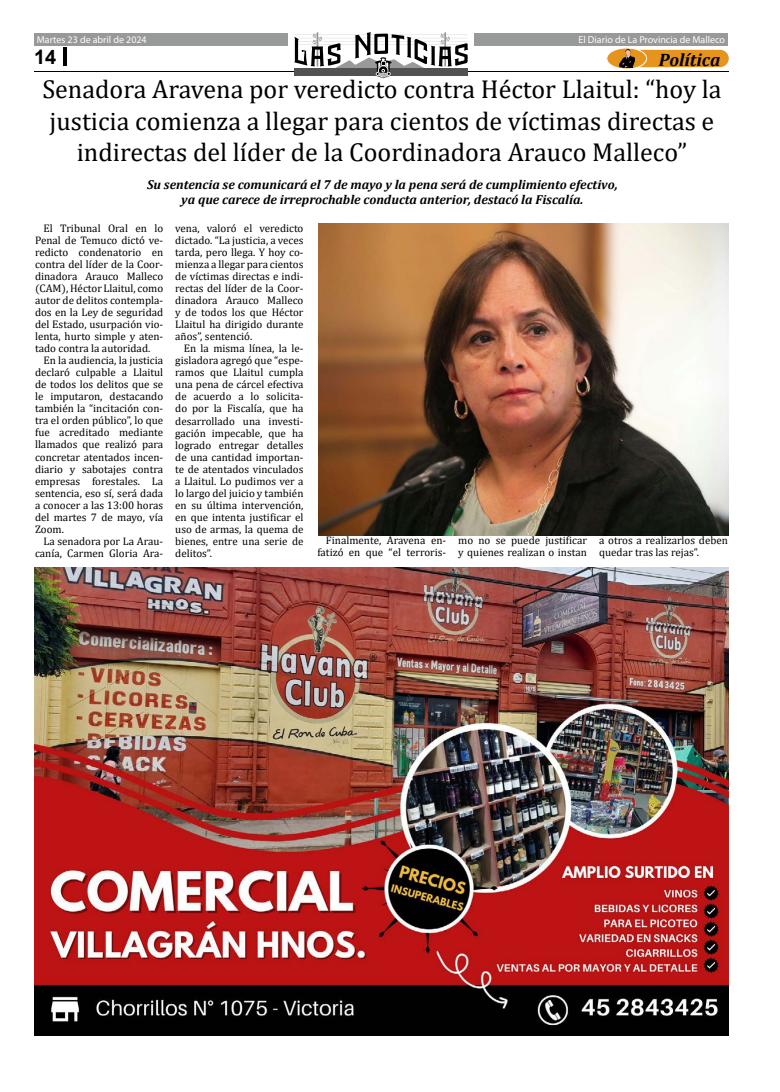
<style>
.page{position:relative;width:780px;height:1092px;background:#fff}
.page>*{position:absolute;margin:0;border:0;box-sizing:border-box;transform-origin:0 0}
.t1{font:26px/31px "Cambria";color:#000;text-align:center}
.t2{font:700 20px "Arial";color:#000}
.t3{font:italic 700 18px "Cambria";color:#000}
.t4{font:italic 700 13px/15px "Cambria";color:#000;text-align:center}
.t5{font:11px/12px "Cambria Math";color:#000;text-align:justify}
.t6{font:10px "Myriad Pro";color:#fffefd}
</style>
<div class="page">
<div style="left:34px;top:34px;width:254px;height:12px;background:#989999"></div>
<div style="left:474px;top:34px;width:254px;height:12px;background:#989999"></div>
<hr style="left:34px;top:71px;width:694px;height:1px;background:#000">
<svg style="left:294px;top:32px;width:174px;height:46px"></svg>
<hr style="left:63px;top:47px;width:3px;height:19px;background:#000">
<img style="left:34px;top:567px;width:695px;height:468px">
<div style="left:622px;top:50px;width:106px;height:17px;background:#e5941e;border-radius:9px"></div>
<svg style="left:606px;top:48px;width:40px;height:21px"></svg>
<div style="left:606px;top:47px;width:41px;height:22px;border:1px solid #fffefd;border-radius:50%"></div>
<img style="left:619px;top:49px;width:15px;height:19px">
<img style="left:318px;top:224px;width:410px;height:311px">
<p class="t6" style="left:37px;top:34px;width:111px">Martes 23 de abril de 2024</p>
<p class="t6" style="left:578px;top:34px;width:148px">El Diario de La Provincia de Malleco</p>
<h2 class="t2" style="left:34px;top:43px;width:24px">14</h2>
<h3 class="t3" style="left:659px;top:47px;width:63px">Política</h3>
<h1 class="t1" style="left:42px;top:74px;width:680px">Senadora Aravena por veredicto contra Héctor Llaitul: “hoy la justicia comienza a llegar para cientos de víctimas directas e indirectas del líder de la Coordinadora Arauco Malleco”</h1>
<p class="t4" style="left:147px;top:176px;width:472px">Su sentencia se comunicará el 7 de mayo y la pena será de cumplimiento efectivo, ya que carece de irreprochable conducta anterior, destacó la Fiscalía.</p>
<p class="t5" style="left:35px;top:222px;width:130px;text-indent:9px">El Tribunal Oral en lo Penal de Temuco dictó ve&shy;redicto condenatorio en contra del líder de la Coor&shy;dinadora Arauco Malleco (CAM), Héctor Llaitul, como autor de delitos contempla&shy;dos en la Ley de seguridad del Estado, usurpación vio&shy;lenta, hurto simple y aten&shy;tado contra la autoridad.</p>
<p class="t5" style="left:35px;top:354px;width:130px;text-indent:9px">En la audiencia, la justicia declaró culpable a Llaitul de todos los delitos que se le imputaron, destacando también la “incitación con&shy;tra el orden público”, lo que fue acreditado mediante llamados que realizó para concretar atentados incen&shy;diario y sabotajes contra empresas forestales. La sentencia, eso sí, será dada a conocer a las 13:00 horas del martes 7 de mayo, vía Zoom.</p>
<p class="t5" style="left:35px;top:534px;width:130px;text-align:right">La senadora por La Arau&shy;canía, Carmen Gloria Ara-</p>
<p class="t5" style="left:175px;top:222px;width:130px">vena, valoró el veredicto dictado. “La justicia, a veces tarda, pero llega. Y hoy co&shy;mienza a llegar para cientos de víctimas directas e indi&shy;rectas del líder de la Coor&shy;dinadora Arauco Malleco y de todos los que Héctor Llaitul ha dirigido durante años”, sentenció.</p>
<p class="t5" style="left:175px;top:342px;width:130px;text-indent:9px">En la misma línea, la le&shy;gisladora agregó que “espe&shy;ramos que Llaitul cumpla una pena de cárcel efectiva de acuerdo a lo solicita&shy;do por la Fiscalía, que ha desarrollado una investi&shy;gación impecable, que ha logrado entregar detalles de una cantidad importan&shy;te de atentados vinculados a Llaitul. Lo pudimos ver a lo largo del juicio y también en su última intervención, en que intenta justificar el uso de armas, la quema de bienes, entre una serie de delitos”.</p>
<p class="t5" style="left:317px;top:534px;width:130px;text-align:right">Finalmente, Aravena en&shy;fatizó en que “el terroris-</p>
<p class="t5" style="left:458px;top:534px;width:130px">mo no se puede justificar y quienes realizan o instan</p>
<p class="t5" style="left:599px;top:534px;width:130px">a otros a realizarlos deben quedar tras las rejas”.</p>
</div>
